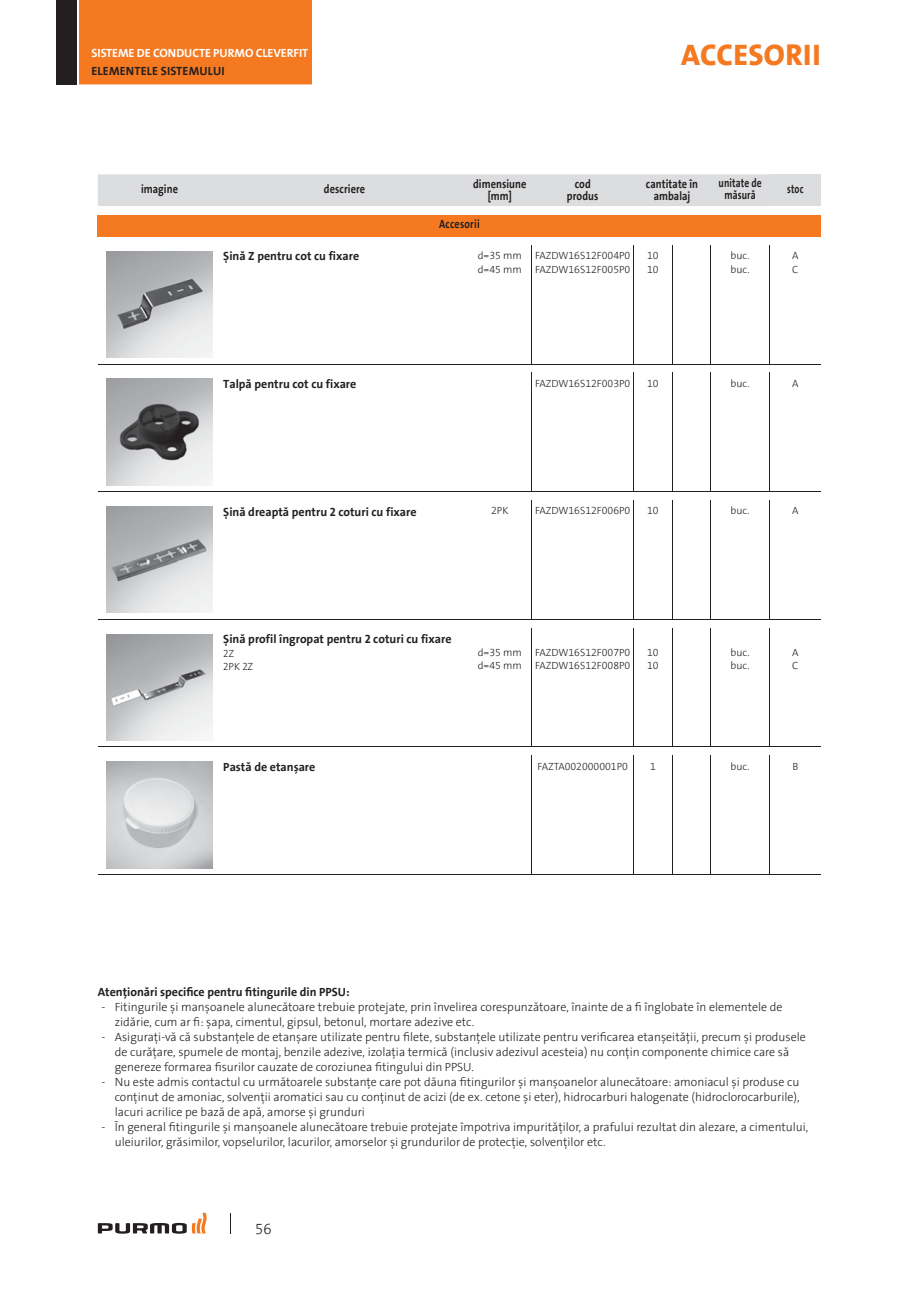
<style>
.page{position:relative;width:906px;height:1289px;background:#fff}
.page>*{position:absolute;margin:0;border:0;box-sizing:border-box;transform-origin:0 0}
.t1{font:30px "The Sans LP8 Ex Bld";letter-spacing:.015em;color:#f47921}
.t2{font:15px "The Sans LP3 Lig";color:#231f20}
.t3{font:12px/15px "The Sans LP3 Lig";color:#231f20}
.t4{font:12px "The Sans LP7 Bld";color:#231f20}
.t5{font:12px/12px "The Sans LP7 Bld";color:#231f20;text-align:center;scale:.86 1}
.t6{font:12px "The Sans LP7 Bld";letter-spacing:-.005em;color:#fff}
.t7{font:12px/12px "The Sans LP7 Bld";color:#231f20;text-align:center;scale:.79 1}
.t8{font:12px "The Sans LP7 Bld";letter-spacing:.025em;color:#231f20;scale:.84 1}
.t9{font:12px "The Sans LP7 Bld";color:#231f20;scale:.75 1}
.t10{font:10.5px/13.5px "The Sans LP3 Lig";color:#231f20}
</style>
<div class="page">
<svg style="left:230px;top:1213px;width:1px;height:20px"></svg>
<svg style="left:98px;top:1212px;width:109px;height:21px"></svg>
<div style="left:56px;top:0;width:256px;height:85px;background:#f47921"></div>
<div style="left:57px;top:0;width:21px;height:84px;background:#231f20"></div>
<hr style="left:77px;top:0;width:2px;height:84px;background:#fff">
<div style="left:98px;top:174px;width:672px;height:32px;background:#dcdddf"></div>
<div style="left:770px;top:174px;width:51px;height:32px;background:#dcdddf"></div>
<div style="left:98px;top:215px;width:723px;height:21px;background:#f47921"></div>
<hr style="left:531px;top:245px;width:1px;height:119px;background:#231f20">
<hr style="left:633px;top:245px;width:1px;height:119px;background:#231f20">
<hr style="left:671px;top:245px;width:1px;height:119px;background:#231f20">
<hr style="left:710px;top:245px;width:1px;height:119px;background:#231f20">
<hr style="left:531px;top:372px;width:1px;height:119px;background:#231f20">
<hr style="left:633px;top:372px;width:1px;height:119px;background:#231f20">
<hr style="left:671px;top:372px;width:1px;height:119px;background:#231f20">
<hr style="left:710px;top:372px;width:1px;height:119px;background:#231f20">
<hr style="left:531px;top:500px;width:1px;height:119px;background:#231f20">
<hr style="left:633px;top:500px;width:1px;height:119px;background:#231f20">
<hr style="left:671px;top:500px;width:1px;height:119px;background:#231f20">
<hr style="left:710px;top:500px;width:1px;height:119px;background:#231f20">
<hr style="left:531px;top:628px;width:1px;height:118px;background:#231f20">
<hr style="left:633px;top:628px;width:1px;height:118px;background:#231f20">
<hr style="left:671px;top:628px;width:1px;height:118px;background:#231f20">
<hr style="left:710px;top:628px;width:1px;height:118px;background:#231f20">
<hr style="left:531px;top:755px;width:1px;height:119px;background:#231f20">
<hr style="left:633px;top:755px;width:1px;height:119px;background:#231f20">
<hr style="left:671px;top:755px;width:1px;height:119px;background:#231f20">
<hr style="left:710px;top:755px;width:1px;height:119px;background:#231f20">
<hr style="left:98px;top:874px;width:123px;height:1px;background:#231f20">
<hr style="left:221px;top:874px;width:247px;height:1px;background:#231f20">
<hr style="left:468px;top:874px;width:63px;height:1px;background:#231f20">
<hr style="left:531px;top:874px;width:103px;height:1px;background:#231f20">
<hr style="left:634px;top:874px;width:38px;height:1px;background:#231f20">
<hr style="left:672px;top:874px;width:38px;height:1px;background:#231f20">
<hr style="left:710px;top:874px;width:60px;height:1px;background:#231f20">
<hr style="left:770px;top:874px;width:51px;height:1px;background:#231f20">
<hr style="left:98px;top:364px;width:123px;height:1px;background:#231f20">
<hr style="left:221px;top:364px;width:247px;height:1px;background:#231f20">
<hr style="left:468px;top:364px;width:63px;height:1px;background:#231f20">
<hr style="left:531px;top:364px;width:103px;height:1px;background:#231f20">
<hr style="left:634px;top:364px;width:38px;height:1px;background:#231f20">
<hr style="left:672px;top:364px;width:38px;height:1px;background:#231f20">
<hr style="left:710px;top:364px;width:60px;height:1px;background:#231f20">
<hr style="left:770px;top:364px;width:51px;height:1px;background:#231f20">
<hr style="left:98px;top:491px;width:123px;height:1px;background:#231f20">
<hr style="left:221px;top:491px;width:247px;height:1px;background:#231f20">
<hr style="left:468px;top:491px;width:63px;height:1px;background:#231f20">
<hr style="left:531px;top:491px;width:103px;height:1px;background:#231f20">
<hr style="left:634px;top:491px;width:38px;height:1px;background:#231f20">
<hr style="left:672px;top:491px;width:38px;height:1px;background:#231f20">
<hr style="left:710px;top:491px;width:60px;height:1px;background:#231f20">
<hr style="left:770px;top:491px;width:51px;height:1px;background:#231f20">
<hr style="left:98px;top:619px;width:123px;height:1px;background:#231f20">
<hr style="left:221px;top:619px;width:247px;height:1px;background:#231f20">
<hr style="left:468px;top:619px;width:63px;height:1px;background:#231f20">
<hr style="left:531px;top:619px;width:103px;height:1px;background:#231f20">
<hr style="left:634px;top:619px;width:38px;height:1px;background:#231f20">
<hr style="left:672px;top:619px;width:38px;height:1px;background:#231f20">
<hr style="left:710px;top:619px;width:60px;height:1px;background:#231f20">
<hr style="left:770px;top:619px;width:51px;height:1px;background:#231f20">
<hr style="left:98px;top:746px;width:123px;height:1px;background:#231f20">
<hr style="left:221px;top:746px;width:247px;height:1px;background:#231f20">
<hr style="left:468px;top:746px;width:63px;height:1px;background:#231f20">
<hr style="left:531px;top:746px;width:103px;height:1px;background:#231f20">
<hr style="left:634px;top:746px;width:38px;height:1px;background:#231f20">
<hr style="left:672px;top:746px;width:38px;height:1px;background:#231f20">
<hr style="left:710px;top:746px;width:60px;height:1px;background:#231f20">
<hr style="left:770px;top:746px;width:51px;height:1px;background:#231f20">
<hr style="left:769px;top:245px;width:1px;height:119px;background:#231f20">
<hr style="left:769px;top:372px;width:1px;height:119px;background:#231f20">
<hr style="left:769px;top:500px;width:1px;height:119px;background:#231f20">
<hr style="left:769px;top:628px;width:1px;height:118px;background:#231f20">
<hr style="left:769px;top:755px;width:1px;height:119px;background:#231f20">
<img style="left:106px;top:251px;width:107px;height:107px">
<img style="left:106px;top:379px;width:107px;height:106px">
<img style="left:106px;top:506px;width:107px;height:107px">
<img style="left:106px;top:634px;width:107px;height:106px">
<img style="left:106px;top:761px;width:107px;height:107px">
<p class="t6" style="left:92px;top:45px;width:218px">SISTEME DE CONDUCTE PURMO CLEVERFIT</p>
<p class="t4" style="left:92px;top:63px;width:135px">ELEMENTELE SISTEMULUI</p>
<h1 class="t1" style="left:681px;top:35px;width:141px">ACCESORII</h1>
<p class="t5" style="left:141px;top:183px;width:44px">imagine</p>
<p class="t5" style="left:324px;top:183px;width:50px">descriere</p>
<p class="t5" style="left:473px;top:178px;width:64px">dimensiune [mm]</p>
<p class="t5" style="left:567px;top:178px;width:38px">cod produs</p>
<p class="t5" style="left:646px;top:178px;width:62px">cantitate în ambalaj</p>
<p class="t7" style="left:718px;top:177px;width:56px">unitate de măsură</p>
<p class="t9" style="left:787px;top:181px;width:23px">stoc</p>
<p class="t8" style="left:439px;top:216px;width:50px">Accesorii</p>
<p class="t4" style="left:223px;top:248px;width:137px">Şină Z pentru cot cu fixare</p>
<p class="t10" style="left:478px;top:249px;width:46px">d=35 mm d=45 mm</p>
<p class="t10" style="left:535px;top:249px;width:97px">FAZDW16S12F004P0<br>FAZDW16S12F005P0</p>
<p class="t10" style="left:647px;top:249px;width:13px">10<br>10</p>
<p class="t10" style="left:730px;top:249px;width:20px">buc. buc.</p>
<p class="t10" style="left:792px;top:249px;width:8px">A<br>C</p>
<p class="t4" style="left:223px;top:376px;width:135px">Talpă pentru cot cu fixare</p>
<p class="t10" style="left:535px;top:376px;width:97px">FAZDW16S12F003P0</p>
<p class="t10" style="left:647px;top:376px;width:13px">10</p>
<p class="t10" style="left:730px;top:376px;width:20px">buc.</p>
<p class="t10" style="left:792px;top:376px;width:8px">A</p>
<p class="t4" style="left:223px;top:503px;width:195px">Şină dreaptă pentru 2 coturi cu fixare</p>
<p class="t10" style="left:491px;top:504px;width:19px">2PK</p>
<p class="t10" style="left:535px;top:504px;width:97px">FAZDW16S12F006P0</p>
<p class="t10" style="left:647px;top:504px;width:13px">10</p>
<p class="t10" style="left:730px;top:504px;width:20px">buc.</p>
<p class="t10" style="left:792px;top:504px;width:8px">A</p>
<p class="t4" style="left:223px;top:631px;width:230px">Şină profil îngropat pentru 2 coturi cu fixare</p>
<p class="t10" style="left:223px;top:646px;width:31px">2Z<br>2PK 2Z</p>
<p class="t10" style="left:478px;top:645px;width:46px">d=35 mm d=45 mm</p>
<p class="t10" style="left:535px;top:645px;width:97px">FAZDW16S12F007P0<br>FAZDW16S12F008P0</p>
<p class="t10" style="left:647px;top:645px;width:13px">10<br>10</p>
<p class="t10" style="left:730px;top:645px;width:20px">buc. buc.</p>
<p class="t10" style="left:792px;top:645px;width:8px">A<br>C</p>
<p class="t4" style="left:223px;top:759px;width:94px">Pastă de etanșare</p>
<p class="t10" style="left:537px;top:759px;width:92px">FAZTA002000001P0</p>
<p class="t10" style="left:650px;top:759px;width:7px">1</p>
<p class="t10" style="left:730px;top:759px;width:20px">buc.</p>
<p class="t10" style="left:792px;top:759px;width:7px">B</p>
<p class="t4" style="left:98px;top:984px;width:253px">Atenţionări specifice pentru fitingurile din PPSU:</p>
<p class="t3" style="left:115px;top:999px;width:669px;text-indent:-14px">- Fitingurile și manșoanele alunecătoare trebuie protejate, prin învelirea corespunzătoare, înainte de a fi înglobate în elementele de zidărie, cum ar fi: șapa, cimentul, gipsul, betonul, mortare adezive etc.</p>
<p class="t3" style="left:115px;top:1029px;width:692px;text-indent:-14px">- Asiguraţi-vă că substanţele de etanșare utilizate pentru filete, substanţele utilizate pentru verificarea etanșeităţii, precum și produsele de curăţare, spumele de montaj, benzile adezive, izolaţia termică (inclusiv adezivul acesteia) nu conţin componente chimice care să genereze formarea fisurilor cauzate de coroziunea fitingului din PPSU.</p>
<p class="t3" style="left:115px;top:1074px;width:686px;text-align:justify;text-indent:-14px">- Nu este admis contactul cu următoarele substanţe care pot dăuna fitingurilor și manșoanelor alunecătoare: amoniacul și produse cu conţinut de amoniac, solvenţii aromatici sau cu conţinut de acizi (de ex. cetone și eter), hidrocarburi halogenate (hidroclorocarburile), lacuri acrilice pe bază de apă, amorse și grunduri</p>
<p class="t3" style="left:115px;top:1119px;width:695px;text-indent:-14px">- În general fitingurile și manșoanele alunecătoare trebuie protejate împotriva impurităţilor, a prafului rezultat din alezare, a cimentului, uleiurilor, grăsimilor, vopselurilor, lacurilor, amorselor și grundurilor de protecţie, solvenţilor etc.</p>
<p class="t2" style="left:255px;top:1218px;width:18px">56</p>
</div>
